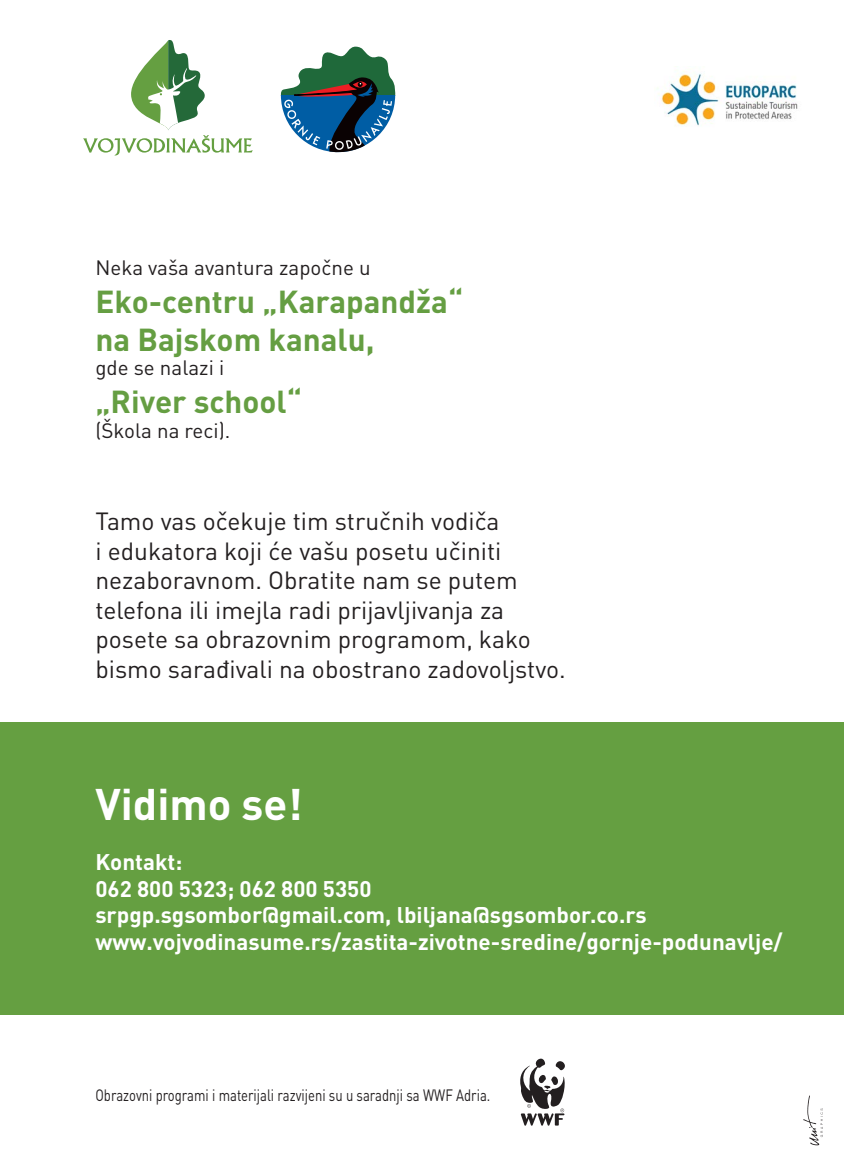
<style>
.page{position:relative;width:844px;height:1166px;background:#fff}
.page>*{position:absolute;margin:0;border:0;box-sizing:border-box;transform-origin:0 0}
.t1{font:700 43.75px "DIN Pro";color:#fff}
.t2{font:700 31.32px/37.6px "DIN Pro";color:#659e42}
.t3{font:24.5px/29.4px "DIN Pro";color:#231f20}
.t4{font:700 22.4px/26.8px "DIN Pro";color:#fff}
.t5{font:20.47px "DIN Pro";color:#231f20}
.t6{font:16.28px "DIN Pro";color:#231f20;scale:.8 1}
</style>
<div class="page">
<div style="left:0;top:722px;width:843px;height:292px;background:#659f41"></div>
<svg style="left:520px;top:1058px;width:45px;height:67px"></svg>
<img style="left:657px;top:71px;width:141px;height:55px">
<svg style="left:281px;top:46px;width:115px;height:107px"></svg>
<svg style="left:83px;top:40px;width:170px;height:115px"></svg>
<svg style="left:803px;top:1095px;width:19px;height:50px"></svg>
<p class="t5" style="left:95px;top:254px;width:276px">Neka vaša avantura započne u</p>
<p class="t2" style="left:95px;top:281px;width:369px">Eko-centru „Karapandža“ na Bajskom kanalu,</p>
<p class="t5" style="left:95px;top:354px;width:130px">gde se nalazi i</p>
<p class="t2" style="left:95px;top:381px;width:208px">„River school“</p>
<p class="t5" style="left:95px;top:416px;width:136px">(Škola na reci).</p>
<p class="t3" style="left:95px;top:506px;width:472px">Tamo vas očekuje tim stručnih vodiča<br>i edukatora koji će vašu posetu učiniti nezaboravnom. Obratite nam se putem telefona ili imejla radi prijavljivanja za posete sa obrazovnim programom, kako bismo sarađivali na obostrano zadovoljstvo.</p>
<h1 class="t1" style="left:95px;top:774px;width:209px">Vidimo se!</h1>
<p class="t4" style="left:95px;top:847px;width:688px">Kontakt:<br>062 800 5323; 062 800 5350<br>srpgp.sgsombor@gmail.com, lbiljana@sgsombor.co.rs www.vojvodinasume.rs/zastita-zivotne-sredine/gornje-podunavlje/</p>
<p class="t6" style="left:95px;top:1083px;width:495px">Obrazovni programi i materijali razvijeni su u saradnji sa WWF Adria.</p>
</div>
